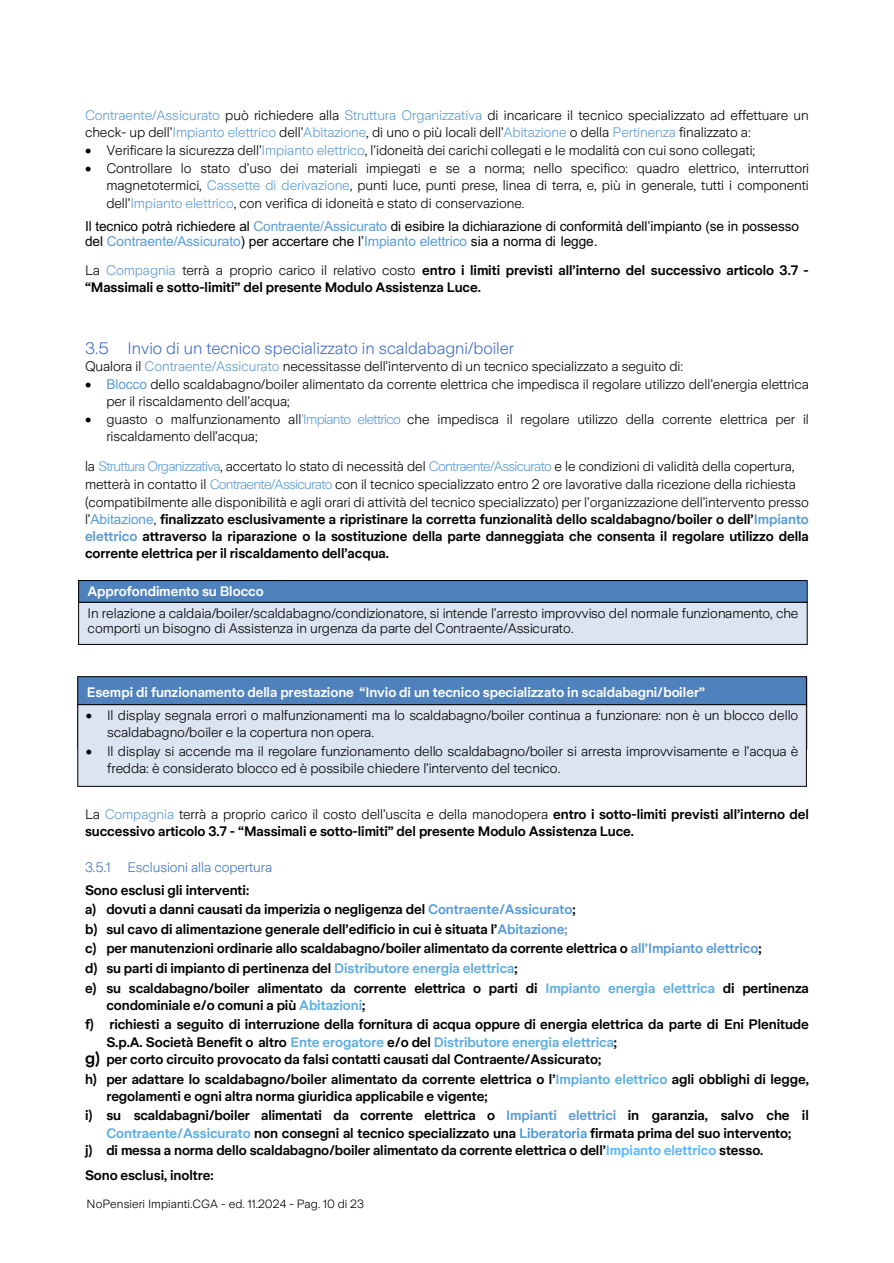
<style>
.page{position:relative;width:894px;height:1263px;background:#fff}
.page>*{position:absolute;margin:0;border:0;box-sizing:border-box;transform-origin:0 0}
.t1{font:300 16.5px "Zurich Sans";color:#4470c4;scale:1.04 1}
.t2{font:300 13.65px/17.2px "Zurich Sans";letter-spacing:-.005em;color:#000}
.t3{font:600 13.65px/19.5px "Zurich Sans";letter-spacing:-.005em;color:#000}
.t4{font:13.65px/15.5px "Arial";letter-spacing:-.005em;color:#000}
.t5{font:600 13.65px "Zurich Sans";letter-spacing:-.005em;color:#fff}
.t6{font:300 13.65px "Zurich Sans";letter-spacing:-.005em;color:#4077bc}
.t7{font:300 11.85px "Zurich Sans";letter-spacing:.005em;color:#000}
.s1{color:#5b9bd3}
.s2{color:#5b9cd5}
.s3{font-weight:300}
.s4{font-weight:300;color:#5b9bd3}
.s5{font-family:"Arial";font-weight:400;color:#5b9cd5}
.s6{font-weight:600}
.s7{font-weight:600;color:#5b9bd3}
.s8{color:#5eade0}
.s9{font-size:16.5px}
.s10{color:#539ad3}
.s11{color:#57b6ff}
</style>
<div class="page">
<div style="left:78px;top:677px;width:728px;height:28px;background:#4f81bd"></div>
<div style="left:77px;top:676px;width:729px;height:29px;border:1px solid #000"></div>
<div style="left:78px;top:602px;width:729px;height:43px;border:1px solid #000"></div>
<div style="left:79px;top:581px;width:727px;height:21px;background:#4f81bd"></div>
<div style="left:78px;top:580px;width:729px;height:22px;border:1px solid #000"></div>
<p class="t2" style="left:85px;top:107px;width:725px"><span class="s1">Contraente/Assicurato</span> può richiedere alla <span class="s1">Struttura Organizzativa</span> di incaricare il tecnico specializzato ad effettuare un check- up dell’<span class="s2">Impianto elettrico</span> dell’<span class="s2">Abitazione</span>, di uno o più locali dell’<span class="s2">Abitazione</span> o della <span class="s2">Pertinenza</span> finalizzato a:</p>
<p class="t2" style="left:85px;top:142px;width:671px">• Verificare la sicurezza dell’<span class="s2">Impianto elettrico</span>, l’idoneità dei carichi collegati e le modalità con cui sono collegati;</p>
<p class="t2" style="left:106px;top:160px;width:704px;text-align:justify;text-indent:-21px">• Controllare lo stato d’uso dei materiali impiegati e se a norma; nello specifico: quadro elettrico, interruttori magnetotermici, <span class="s1">Cassette di derivazione</span>, punti luce, punti prese, linea di terra, e, più in generale, tutti i componenti dell’<span class="s2">Impianto elettrico</span>, con verifica di idoneità e stato di conservazione.</p>
<p class="t4" style="left:85px;top:218px;width:715px">Il tecnico potrà richiedere al <span class="s2">Contraente/Assicurato</span> di esibire la dichiarazione di conformità dell’impianto (se in possesso del <span class="s2">Contraente/Assicurato</span>) per accertare che l’<span class="s2">Impianto elettrico</span> sia a norma di legge.</p>
<p class="t3" style="left:85px;top:261px;width:725px;line-height:17.2px"><span class="s3">La</span> <span class="s4">Compagnia</span> <span class="s3">terrà a proprio carico il relativo costo</span> entro i limiti previsti all’interno del successivo articolo 3.7 - “Massimali e sotto-limiti” del presente Modulo Assistenza Luce.</p>
<p class="t1" style="left:85px;top:339px;width:414px">3.5 Invio di un tecnico specializzato in scaldabagni/boiler</p>
<p class="t2" style="left:85px;top:358px;width:599px">Qualora il <span class="s2">Contraente/Assicurato</span> necessitasse dell’intervento di un tecnico specializzato a seguito di:</p>
<p class="t2" style="left:106px;top:376px;width:703px;text-indent:-21px">• <span class="s5">Blocco</span> dello scaldabagno/boiler alimentato da corrente elettrica che impedisca il regolare utilizzo dell’energia elettrica per il riscaldamento dell’acqua;</p>
<p class="t2" style="left:106px;top:411px;width:703px;text-indent:-21px">• guasto o malfunzionamento all<span class="s2">’Impianto elettrico</span> che impedisca il regolare utilizzo della corrente elettrica per il riscaldamento dell’acqua;</p>
<p class="t2" style="left:85px;top:457px;width:725px">la <span class="s2">Struttura Organizzativa</span>, accertato lo stato di necessità del <span class="s2">Contraente/Assicurato</span> e le condizioni di validità della copertura, metterà in contatto il <span class="s2">Contraente/Assicurato</span> con il tecnico specializzato entro 2 ore lavorative dalla ricezione della richiesta (compatibilmente alle disponibilità e agli orari di attività del tecnico specializzato) per l’organizzazione dell’intervento presso l’<span class="s5">Abitazione</span>, <span class="s6">finalizzato esclusivamente a ripristinare la corretta funzionalità dello scaldabagno/boiler o dell’</span><span class="s7">Impianto elettrico</span> <span class="s6">attraverso la riparazione o la sostituzione della parte danneggiata che consenta il regolare utilizzo della corrente elettrica per il riscaldamento dell’acqua.</span></p>
<p class="t5" style="left:87px;top:584px;width:178px">Approfondimento su Blocco</p>
<p class="t2" style="left:87px;top:606px;width:712px;line-height:15.1px">In relazione a caldaia/boiler/scaldabagno/condizionatore, si intende l’arresto improvviso del normale funzionamento, che comporti un bisogno di Assistenza in urgenza da parte del Contraente/Assicurato.</p>
<p class="t5" style="left:87px;top:685px;width:619px">Esempi di funzionamento della prestazione “Invio di un tecnico specializzato in scaldabagni/boiler”</p>
<p class="t5" style="left:87px;top:685px;width:178px">Approfondimento su Blocco</p>
<p class="t2" style="left:107px;top:707px;width:692px;text-indent:-21px">• Il display segnala errori o malfunzionamenti ma lo scaldabagno/boiler continua a funzionare: non è un blocco dello scaldabagno/boiler e la copertura non opera.</p>
<p class="t2" style="left:107px;top:743px;width:692px;text-indent:-21px">• Il display si accende ma il regolare funzionamento dello scaldabagno/boiler si arresta improvvisamente e l’acqua è fredda: è considerato blocco ed è possibile chiedere l’intervento del tecnico.</p>
<p class="t2" style="left:86px;top:710px;width:712px">In relazione a caldaia/boiler/scaldabagno/condizionatore, si intende l’arresto improvviso del normale funzionamento, che comporti un bisogno di Assistenza in urgenza da parte del Contraente/Assicurato.</p>
<p class="t3" style="left:85px;top:806px;width:725px;line-height:17.2px"><span class="s3">La</span> <span class="s4">Compagnia</span> <span class="s3">terrà a proprio carico il costo dell’uscita e della manodopera</span> entro i sotto-limiti previsti all’interno del successivo articolo 3.7 - “Massimali e sotto-limiti” del presente Modulo Assistenza Luce.</p>
<p class="t6" style="left:85px;top:860px;width:189px">3.5.1 Esclusioni alla copertura</p>
<p class="t3" style="left:85px;top:881px;width:725px">Sono esclusi gli interventi:<br>a) dovuti a danni causati da imperizia o negligenza del <span class="s2">Contraente/Assicurato</span>;<br>b) sul cavo di alimentazione generale dell’edificio in cui è situata l’<span class="s2">Abitazione;<br></span>c) per manutenzioni ordinarie allo scaldabagno/boiler alimentato da corrente elettrica o <span class="s2">all’Impianto elettrico</span>;<br>d) su parti di impianto di pertinenza del <span class="s8">Distributore energia elettrica</span>;<br>e) su scaldabagno/boiler alimentato da corrente elettrica o parti di <span class="s8">Impianto energia elettrica</span> di pertinenza</p>
<p class="t3" style="left:85px;top:995px;width:725px;text-indent:21px">condominiale e/o comuni a più <span class="s8">Abitazioni</span>;<br>f) richiesti a seguito di interruzione della fornitura di acqua oppure di energia elettrica da parte di Eni Plenitude</p>
<p class="t3" style="left:85px;top:1034px;width:533px;line-height:17.2px;text-indent:21px">S.p.A. Società Benefit o altro <span class="s8">Ente erogatore</span> e/o del <span class="s8">Distributore energia elettrica</span>; <span class="s9">g)</span> per corto circuito provocato da falsi contatti causati dal Contraente/Assicurato;</p>
<p class="t3" style="left:106px;top:1070px;width:703px;line-height:17.2px;text-indent:-21px">h) per adattare lo scaldabagno/boiler alimentato da corrente elettrica o l’<span class="s8">Impianto elettrico</span> agli obblighi di legge, regolamenti e ogni altra norma giuridica applicabile e vigente;</p>
<p class="t3" style="left:85px;top:1106px;width:725px">i) su scaldabagni/boiler alimentati da corrente elettrica o <span class="s2">Impianti elettrici</span> in garanzia, salvo che il</p>
<p class="t3" style="left:106px;top:1123px;width:686px"><span class="s8">Contraente/Assicurato</span> non consegni al tecnico specializzato una <span class="s10">Liberatoria</span> firmata prima del suo intervento;</p>
<p class="t3" style="left:85px;top:1140px;width:679px">j) di messa a norma dello scaldabagno/boiler alimentato da corrente elettrica o dell’<span class="s11">Impianto elettrico</span> stesso.</p>
<p class="t3" style="left:85px;top:1165px;width:130px">Sono esclusi, inoltre:</p>
<p class="t7" style="left:86px;top:1198px;width:279px">NoPensieri Impianti.CGA - ed. 11.2024 - Pag. 10 di 23</p>
</div>
